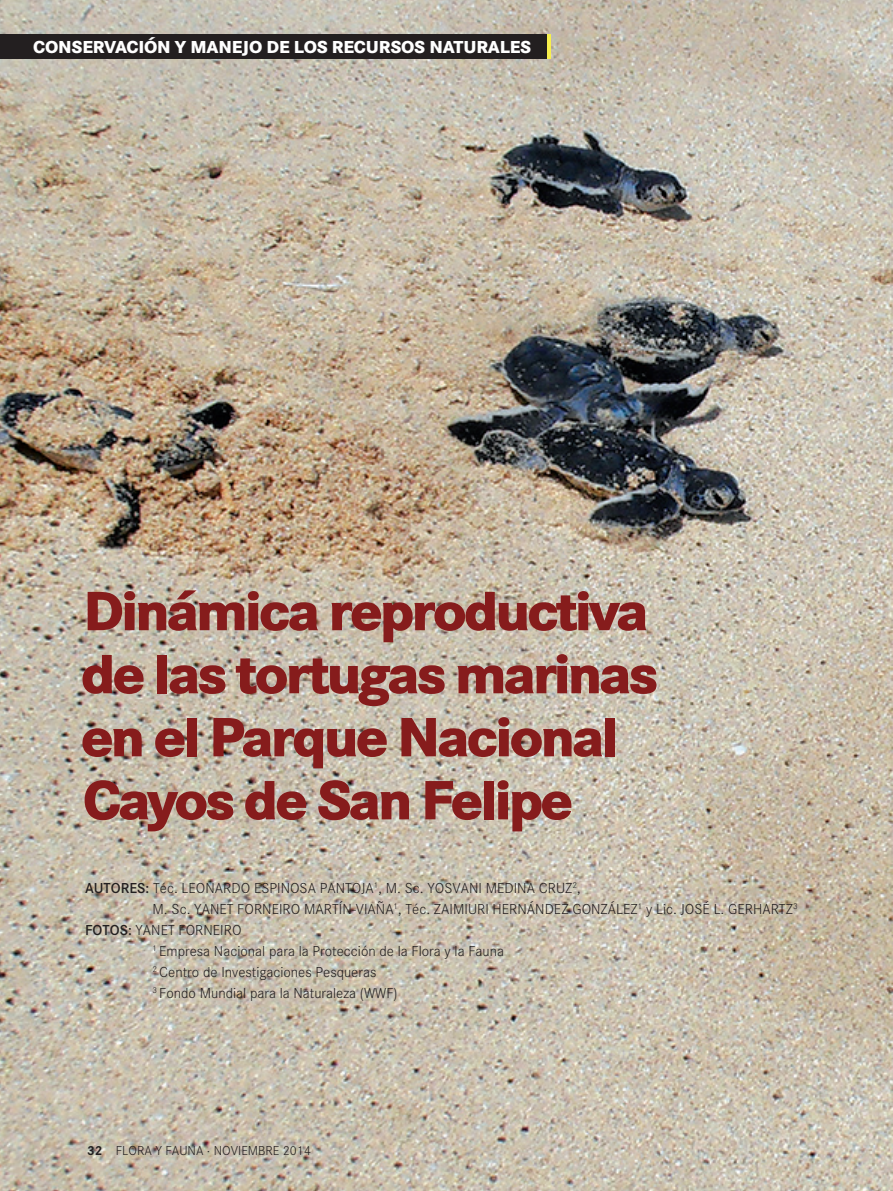
<style>
.page{position:relative;width:893px;height:1191px;background:#fff}
.page>*{position:absolute;margin:0;border:0;box-sizing:border-box;transform-origin:0 0}
.Títulos_artículos{font:800 57.45px "Corporate S";letter-spacing:-.05em;color:#861c1c}
.Foto_Reportaje{font:800 18px "Corporate S";letter-spacing:-.01em;color:#fff}
.Autor_y_Fotos{font:300 15px "Corporate S";color:#231f20}
.Subt{font:300 13.5px "Corporate S";color:#231f20}
.Subt-2{font:700 13.5px "Corporate S";color:#231f20}
.s1{font-weight:600}
</style>
<div class="page">
<img style="left:0;top:0;width:893px;height:1191px">
<div style="left:0;top:34px;width:547px;height:25px;background:#231f20"></div>
<hr style="left:547px;top:34px;width:4px;height:25px;background:#f7ef4c">
<p class="Foto_Reportaje" style="left:33px;top:36px;width:499px">CONSERVACIÓN Y MANEJO DE LOS RECURSOS NATURALES</p>
<p class="Títulos_artículos" style="left:83px;top:577px;width:567px">Dinámica reproductiva</p>
<p class="Títulos_artículos" style="left:81px;top:640px;width:579px">de las tortugas marinas</p>
<p class="Títulos_artículos" style="left:81px;top:703px;width:539px">en el Parque Nacional</p>
<p class="Títulos_artículos" style="left:83px;top:766px;width:492px">Cayos de San Felipe</p>
<p class="Autor_y_Fotos" style="left:85px;top:879px;width:497px"><span class="s1">AUTORES:</span> Téc. LEONARDO ESPINOSA PANTOJA<sup>1</sup>, M. Sc. YOSVANI MEDINA CRUZ<sup>2</sup>,</p>
<p class="Autor_y_Fotos" style="left:153px;top:900px;width:647px">M. Sc. YANET FORNEIRO MARTÍN-VIAÑA<sup>1</sup>, Téc. ZAIMIURI HERNÁNDEZ GONZÁLEZ<sup>1</sup> y Lic. JOSÉ L. GERHARTZ<sup>3</sup></p>
<p class="Autor_y_Fotos" style="left:85px;top:921px;width:158px"><span class="s1">FOTOS:</span> YANET FORNEIRO</p>
<p class="Autor_y_Fotos" style="left:153px;top:942px;width:353px"><sup>1</sup> Empresa Nacional para la Protección de la Flora y la Fauna</p>
<p class="Autor_y_Fotos" style="left:153px;top:963px;width:225px"><sup>2</sup> Centro de Investigaciones Pesqueras</p>
<p class="Autor_y_Fotos" style="left:153px;top:984px;width:247px"><sup>3</sup> Fondo Mundial para la Naturaleza (WWF)</p>
<p class="Subt-2" style="left:87px;top:1143px;width:17px">32</p>
<p class="Subt" style="left:116px;top:1143px;width:197px">FLORA Y FAUNA · NOVIEMBRE 2014</p>
</div>
